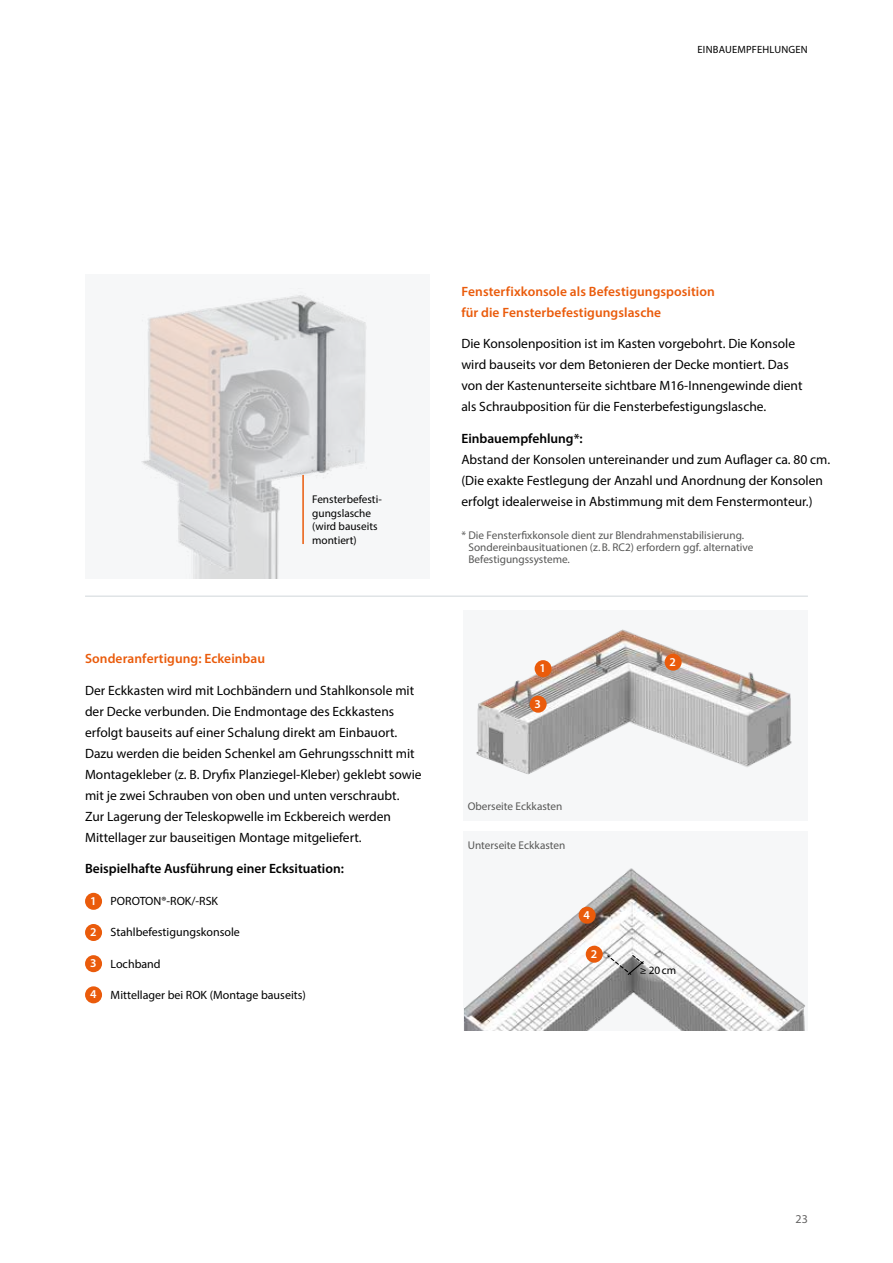
<style>
.page{position:relative;width:893px;height:1263px;background:#fff}
.page>*{position:absolute;margin:0;border:0;box-sizing:border-box;transform-origin:0 0}
.t1{font:13.5px/21px "Myriad Pro";color:#000}
.t2{font:600 13.5px/21px "Myriad Pro";letter-spacing:.005em;color:#ea5b0b}
.t3{font:600 13.5px "Myriad Pro";color:#000}
.t4{font:12px "Myriad Pro";color:#000}
.t5{font:600 12px "Myriad Pro";color:#fff}
.t6{font:12px "Myriad Pro";color:#646363}
.t7{font:11.25px/12px "Myriad Pro";color:#575756}
.t8{font:11.25px/13.5px "Myriad Pro";color:#000}
.t9{font:10.5px "Myriad Pro";letter-spacing:.02em;color:#000}
</style>
<div class="page">
<div style="left:464px;top:610px;width:344px;height:210px;background:#f6f7f8"></div>
<div style="left:463px;top:831px;width:345px;height:200px;background:#f6f7f8"></div>
<div style="left:85px;top:274px;width:344px;height:304px;background:#f6f7f8"></div>
<img style="left:142px;top:295px;width:224px;height:283px">
<hr style="left:302px;top:475px;width:2px;height:69px;background:#ea5b0b">
<img style="left:476px;top:629px;width:316px;height:146px">
<img style="left:465px;top:868px;width:340px;height:163px">
<div style="left:85px;top:893px;width:17px;height:17px;background:#ea5b0b;border-radius:50%"></div>
<div style="left:85px;top:924px;width:17px;height:17px;background:#ea5b0b;border-radius:50%"></div>
<div style="left:85px;top:955px;width:17px;height:17px;background:#ea5b0b;border-radius:50%"></div>
<div style="left:85px;top:986px;width:17px;height:17px;background:#ea5b0b;border-radius:50%"></div>
<svg style="left:636px;top:959px;width:51px;height:24px"></svg>
<svg style="left:606px;top:954px;width:39px;height:22px"></svg>
<hr style="left:85px;top:596px;width:723px;height:1px;background:#d1d6da">
<div style="left:530px;top:696px;width:17px;height:17px;background:#ea5b0b;border-radius:50%"></div>
<div style="left:535px;top:660px;width:17px;height:17px;background:#ea5b0b;border-radius:50%"></div>
<div style="left:665px;top:654px;width:17px;height:17px;background:#ea5b0b;border-radius:50%"></div>
<div style="left:579px;top:907px;width:17px;height:17px;background:#ea5b0b;border-radius:50%"></div>
<div style="left:586px;top:946px;width:17px;height:17px;background:#ea5b0b;border-radius:50%"></div>
<p class="t9" style="left:698px;top:43px;width:112px">EINBAUEMPFEHLUNGEN</p>
<p class="t8" style="left:312px;top:492px;width:71px">Fensterbefesti&shy;gungslasche (wird bauseits montiert)</p>
<p class="t2" style="left:85px;top:648px;width:182px">Sonderanfertigung: Eckeinbau</p>
<p class="t1" style="left:85px;top:679px;width:338px">Der Eckkasten wird mit Lochbändern und Stahlkonsole mit der Decke verbunden. Die Endmontage des Eckkastens erfolgt bauseits auf einer Schalung direkt am Einbauort.<br>Dazu werden die beiden Schenkel am Gehrungsschnitt mit Montagekleber (z. B. Dryfix Planziegel-Kleber) geklebt sowie mit je zwei Schrauben von oben und unten verschraubt.<br>Zur Lagerung der Teleskopwelle im Eckbereich werden Mittellager zur bauseitigen Montage mitgeliefert.</p>
<p class="t3" style="left:85px;top:860px;width:260px">Beispielhafte Ausführung einer Ecksituation:</p>
<p class="t5" style="left:90px;top:893px;width:8px">1</p>
<p class="t5" style="left:90px;top:924px;width:8px">2</p>
<p class="t5" style="left:90px;top:955px;width:8px">3</p>
<p class="t5" style="left:90px;top:987px;width:8px">4</p>
<p class="t4" style="left:111px;top:893px;width:109px">POROTON®-ROK/-RSK</p>
<p class="t4" style="left:111px;top:925px;width:131px">Stahlbefestigungskonsole</p>
<p class="t4" style="left:111px;top:956px;width:52px">Lochband</p>
<p class="t4" style="left:111px;top:988px;width:197px">Mittellager bei ROK (Montage bauseits)</p>
<p class="t2" style="left:461px;top:280px;width:255px">Fensterfixkonsole als Befestigungsposition für die Fensterbefestigungslasche</p>
<p class="t1" style="left:461px;top:333px;width:343px">Die Konsolenposition ist im Kasten vorgebohrt. Die Konsole wird bauseits vor dem Betonieren der Decke montiert. Das von der Kastenunterseite sichtbare M16-Innengewinde dient als Schraubposition für die Fensterbefestigungslasche.</p>
<p class="t3" style="left:461px;top:429px;width:123px">Einbauempfehlung*:</p>
<p class="t1" style="left:461px;top:448px;width:370px">Abstand der Konsolen untereinander und zum Auflager ca. 80 cm. (Die exakte Festlegung der Anzahl und Anordnung der Konsolen erfolgt idealerweise in Abstimmung mit dem Fenstermonteur.)</p>
<p class="t7" style="left:468px;top:529px;width:287px;text-indent:-7px">* Die Fensterfixkonsole dient zur Blendrahmenstabilisierung.<br>Sondereinbausituationen (z.B. RC2) erfordern ggf. alternative<br>Befestigungssysteme.</p>
<p class="t5" style="left:540px;top:660px;width:8px">1</p>
<p class="t5" style="left:535px;top:696px;width:8px">3</p>
<p class="t7" style="left:468px;top:800px;width:96px">Oberseite Eckkasten</p>
<p class="t7" style="left:468px;top:839px;width:99px">Unterseite Eckkasten</p>
<p class="t5" style="left:584px;top:907px;width:8px">4</p>
<p class="t5" style="left:591px;top:946px;width:8px">2</p>
<p class="t5" style="left:670px;top:654px;width:8px">2</p>
<p class="t8" style="left:640px;top:964px;width:38px">≥ 20cm</p>
<p class="t6" style="left:796px;top:1212px;width:14px">23</p>
</div>
